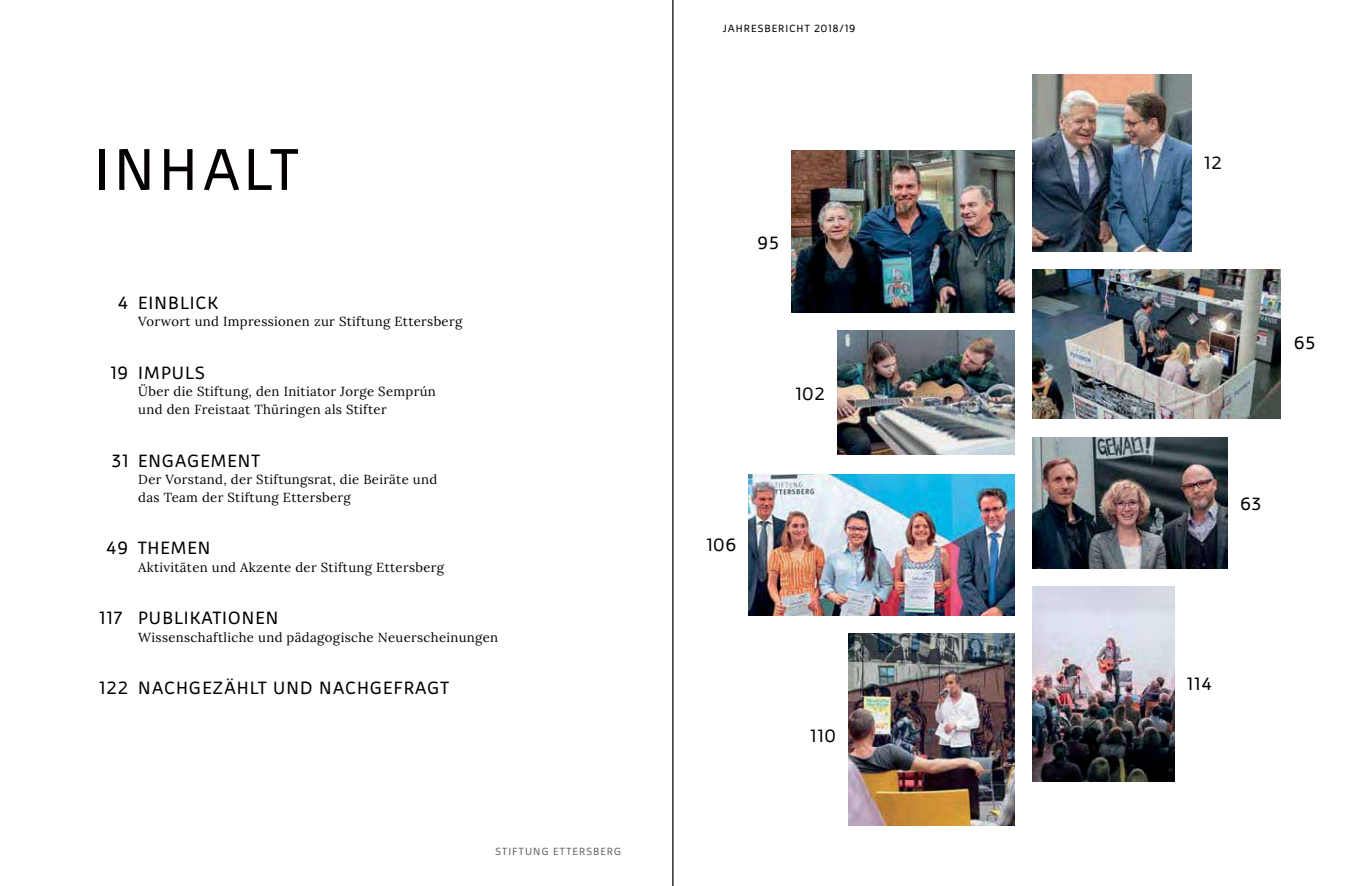
<style>
.page{position:relative;width:1347px;height:886px;background:#fff}
.page>*{position:absolute;margin:0;border:0;box-sizing:border-box;transform-origin:0 0}
.t1{font:60px "Agile";letter-spacing:.075em;color:#040000}
.t2{font:18.12px "Agile";letter-spacing:.065em;color:#040000}
.t3{font:18.12px "Agile";letter-spacing:.05em;color:#000}
.t4{font:13.12px/17.5px "Lora";letter-spacing:.025em;color:#040000}
.t5{font:10.62px "Agile";letter-spacing:.095em;color:#040000}
.t6{font:10.62px "Agile";letter-spacing:.105em;color:#64696c}
.s1{color:#000}
</style>
<div class="page">
<img style="left:1032px;top:438px;width:195px;height:131px">
<img style="left:1032px;top:74px;width:159px;height:178px">
<img style="left:791px;top:150px;width:223px;height:163px">
<img style="left:749px;top:474px;width:265px;height:142px">
<img style="left:1032px;top:269px;width:248px;height:149px">
<img style="left:1032px;top:586px;width:142px;height:195px">
<img style="left:837px;top:331px;width:177px;height:124px">
<img style="left:848px;top:634px;width:166px;height:191px">
<hr style="left:672px;top:0;width:1px;height:886px;background:#040000">
<h1 class="t1" style="left:94px;top:140px;width:206px">INHALT</h1>
<h2 class="t2" style="left:118px;top:294px;width:102px"><span class="s1">4</span> EINBLICK</h2>
<p class="t4" style="left:138px;top:314px;width:325px">Vorwort und Impressionen zur Stiftung Ettersberg</p>
<h2 class="t2" style="left:110px;top:364px;width:96px"><span class="s1">19</span> IMPULS</h2>
<p class="t4" style="left:138px;top:384px;width:299px">Über die Stiftung, den Initiator Jorge Semprún und den Freistaat Thüringen als Stifter</p>
<h2 class="t2" style="left:112px;top:451px;width:149px"><span class="s1">31</span> ENGAGEMENT</h2>
<p class="t4" style="left:138px;top:472px;width:300px">Der Vorstand, der Stiftungsrat, die Beiräte und das Team der Stiftung Ettersberg</p>
<h2 class="t2" style="left:106px;top:539px;width:105px"><span class="s1">49</span> THEMEN</h2>
<p class="t4" style="left:138px;top:559px;width:307px">Aktivitäten und Akzente der Stiftung Ettersberg</p>
<h2 class="t2" style="left:99px;top:609px;width:180px"><span class="s1">117</span> PUBLIKATIONEN</h2>
<p class="t4" style="left:138px;top:629px;width:361px">Wissenschaftliche und pädagogische Neuerscheinungen</p>
<h2 class="t2" style="left:99px;top:679px;width:351px"><span class="s1">122</span> NACHGEZÄHLT UND NACHGEFRAGT</h2>
<p class="t6" style="left:495px;top:846px;width:127px">STIFTUNG ETTERSBERG</p>
<p class="t5" style="left:723px;top:23px;width:134px">JAHRESBERICHT <span class="s1">2018/19</span></p>
<h2 class="t3" style="left:757px;top:234px;width:23px">95</h2>
<h2 class="t2" style="left:795px;top:385px;width:31px">102</h2>
<h2 class="t3" style="left:706px;top:536px;width:31px">106</h2>
<h2 class="t3" style="left:810px;top:727px;width:27px">110</h2>
<h2 class="t3" style="left:1204px;top:154px;width:19px">12</h2>
<h2 class="t3" style="left:1293px;top:334px;width:23px">65</h2>
<h2 class="t3" style="left:1240px;top:495px;width:23px">63</h2>
<h2 class="t3" style="left:1187px;top:674px;width:26px">114</h2>
</div>
